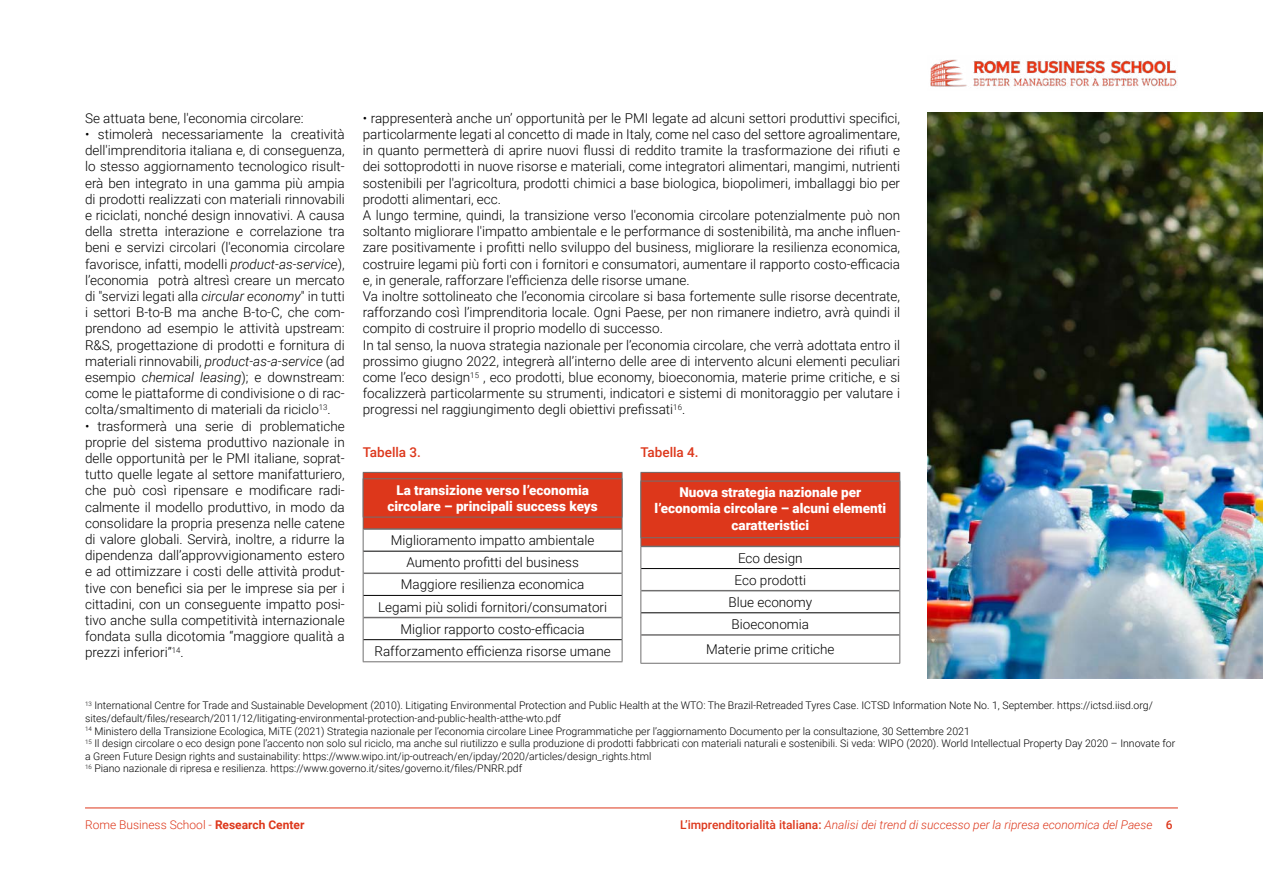
<style>
.page{position:relative;width:1263px;height:893px;background:#fff}
.page>*{position:absolute;margin:0;border:0;box-sizing:border-box;transform-origin:0 0}
.t1{font:300 13.5px/16.2px "Roboto";color:#000;text-align:justify}
.t2{font:900 13.5px/16.2px "Roboto";color:#fff;text-align:center}
.t3{font:500 13.5px "Roboto";color:#dd371b}
.t4{font:italic 300 12px "Roboto";color:#dd371b}
.t5{font:300 12px "Roboto";color:#dd371b}
.t6{font:300 10.5px/12.6px "Roboto";color:#000}
.s1{font-style:italic}
.s2{font-weight:700}
.s3{font-weight:500;font-style:normal}
</style>
<div class="page">
<hr style="left:85px;top:808px;width:1093px;height:1px;background:#dd371b">
<img style="left:930px;top:59px;width:247px;height:29px">
<div style="left:363px;top:472px;width:259px;height:57px;background:#dd371b"></div>
<hr style="left:363px;top:472px;width:259px;height:1px;background:#706f6f">
<hr style="left:363px;top:473px;width:1px;height:56px;background:#706f6f">
<hr style="left:622px;top:473px;width:1px;height:56px;background:#706f6f">
<svg style="left:363px;top:530px;width:1px;height:131px"></svg>
<svg style="left:622px;top:529px;width:1px;height:132px"></svg>
<hr style="left:363px;top:661px;width:259px;height:1px;background:#706f6f">
<hr style="left:363px;top:528px;width:259px;height:2px;background:#706f6f">
<hr style="left:363px;top:572px;width:259px;height:2px;background:#706f6f">
<hr style="left:363px;top:617px;width:259px;height:1px;background:#706f6f">
<hr style="left:363px;top:551px;width:259px;height:1px;background:#000">
<hr style="left:363px;top:595px;width:259px;height:1px;background:#000">
<hr style="left:363px;top:639px;width:259px;height:1px;background:#000">
<hr style="left:363px;top:478px;width:259px;height:1px;background:#706f6f">
<hr style="left:363px;top:517px;width:259px;height:1px;background:#706f6f">
<div style="left:641px;top:472px;width:259px;height:74px;background:#dd371b"></div>
<hr style="left:640px;top:472px;width:260px;height:1px;background:#706f6f">
<hr style="left:640px;top:473px;width:1px;height:73px;background:#706f6f">
<hr style="left:899px;top:473px;width:1px;height:73px;background:#706f6f">
<svg style="left:640px;top:546px;width:1px;height:117px"></svg>
<svg style="left:899px;top:546px;width:1px;height:117px"></svg>
<hr style="left:640px;top:663px;width:260px;height:1px;background:#706f6f">
<hr style="left:641px;top:546px;width:258px;height:1px;background:#706f6f">
<hr style="left:641px;top:590px;width:258px;height:1px;background:#706f6f">
<hr style="left:641px;top:634px;width:258px;height:2px;background:#706f6f">
<hr style="left:641px;top:568px;width:258px;height:1px;background:#000">
<hr style="left:641px;top:612px;width:258px;height:1px;background:#000">
<hr style="left:640px;top:481px;width:260px;height:1px;background:#706f6f">
<hr style="left:640px;top:537px;width:260px;height:1px;background:#706f6f">
<img style="left:927px;top:113px;width:336px;height:565px">
<p class="t1" style="left:85px;top:109px;width:220px">Se attuata bene, l'economia circolare:</p>
<p class="t1" style="left:85px;top:126px;width:261px">• stimolerà necessariamente la creatività dell'imprenditoria italiana e, di conseguenza, lo stesso aggiornamento tecnologico risult&shy;erà ben integrato in una gamma più ampia di prodotti realizzati con materiali rinnovabili e riciclati, nonché design innovativi. A causa della stretta interazione e correlazione tra beni e servizi circolari (l'economia circolare favorisce, infatti, modelli <span class="s1">product-as-service</span>), l’economia potrà altresì creare un mercato di "servizi legati alla <span class="s1">circular economy</span>" in tutti i settori B-to-B ma anche B-to-C, che com&shy;prendono ad esempio le attività upstream:<br>R&amp;S, progettazione di prodotti e fornitura di materiali rinnovabili, <span class="s1">product-as-a-service</span> (ad esempio <span class="s1">chemical leasing</span>); e downstream: come le piattaforme di condivisione o di rac&shy;colta/smaltimento di materiali da riciclo<sup>13</sup>.</p>
<p class="t1" style="left:85px;top:417px;width:261px">• trasformerà una serie di problematiche proprie del sistema produttivo nazionale in delle opportunità per le PMI italiane, soprat&shy;tutto quelle legate al settore manifatturiero, che può così ripensare e modificare radi&shy;calmente il modello produttivo, in modo da consolidare la propria presenza nelle catene di valore globali. Servirà, inoltre, a ridurre la dipendenza dall’approvvigionamento estero e ad ottimizzare i costi delle attività produt&shy;tive con benefici sia per le imprese sia per i cittadini, con un conseguente impatto posi&shy;tivo anche sulla competitività internazionale fondata sulla dicotomia “maggiore qualità a prezzi inferiori”<sup>14</sup>.</p>
<p class="t1" style="left:363px;top:109px;width:539px;text-align:left">• rappresenterà anche un’ opportunità per le PMI legate ad alcuni settori produttivi specifici, particolarmente legati al concetto di made in Italy, come nel caso del settore agroalimentare, in quanto permetterà di aprire nuovi flussi di reddito tramite la trasformazione dei rifiuti e dei sottoprodotti in nuove risorse e materiali, come integratori alimentari, mangimi, nutrienti sostenibili per l'agricoltura, prodotti chimici a base biologica, biopolimeri, imballaggi bio per prodotti alimentari, ecc.<br>A lungo termine, quindi, la transizione verso l'economia circolare potenzialmente può non soltanto migliorare l'impatto ambientale e le performance di sostenibilità, ma anche influen&shy;zare positivamente i profitti nello sviluppo del business, migliorare la resilienza economica, costruire legami più forti con i fornitori e consumatori, aumentare il rapporto costo-efficacia e, in generale, rafforzare l'efficienza delle risorse umane.<br>Va inoltre sottolineato che l’economia circolare si basa fortemente sulle risorse decentrate, rafforzando così l’imprenditoria locale. Ogni Paese, per non rimanere indietro, avrà quindi il compito di costruire il proprio modello di successo.<br>In tal senso, la nuova strategia nazionale per l’economia circolare, che verrà adottata entro il prossimo giugno 2022, integrerà all’interno delle aree di intervento alcuni elementi peculiari come l’eco design<sup>15</sup> , eco prodotti, blue economy, bioeconomia, materie prime critiche, e si focalizzerà particolarmente su strumenti, indicatori e sistemi di monitoraggio per valutare i progressi nel raggiungimento degli obiettivi prefissati<sup>16</sup>.</p>
<p class="t3" style="left:363px;top:442px;width:60px">Tabella 3.</p>
<p class="t2" style="left:387px;top:481px;width:212px">La transizione verso l’economia circolare – principali success keys</p>
<p class="t1" style="left:374px;top:529px;width:238px;line-height:22.2px;text-align:center">Miglioramento impatto ambientale Aumento profitti del business<br>Maggiore resilienza economica<br>Legami più solidi fornitori/consumatori Miglior rapporto costo-efficacia Rafforzamento efficienza risorse umane</p>
<p class="t3" style="left:640px;top:442px;width:60px">Tabella 4.</p>
<p class="t2" style="left:655px;top:484px;width:233px">Nuova strategia nazionale per l’economia circolare – alcuni elementi caratteristici</p>
<p class="t1" style="left:728px;top:546px;width:85px;line-height:22.2px;text-align:center">Eco design<br>Eco prodotti<br>Blue economy<br>Bioeconomia</p>
<p class="t1" style="left:706px;top:641px;width:130px">Materie prime critiche</p>
<p class="t6" style="left:85px;top:699px;width:1092px"><sup>13</sup> International Centre for Trade and Sustainable Development (2010). Litigating Environmental Protection and Public Health at the WTO: The Brazil-Retreaded Tyres Case. ICTSD Information Note No. 1, September. https://ictsd.iisd.org/ sites/default/files/research/2011/12/litigating-environmental-protection-and-public-health-atthe-wto.pdf<br><sup>14</sup> Ministero della Transizione Ecologica, MiTE (2021) Strategia nazionale per l’economia circolare Linee Programmatiche per l’aggiornamento Documento per la consultazione, 30 Settembre 2021<br><sup>15</sup> Il design circolare o eco design pone l’accento non solo sul riciclo, ma anche sul riutilizzo e sulla produzione di prodotti fabbricati con materiali naturali e sostenibili. Si veda: WIPO (2020). World Intellectual Property Day 2020 – Innovate for a Green Future Design rights and sustainability: https://www.wipo.int/ip-outreach/en/ipday/2020/articles/design_rights.html<br><sup>16</sup> Piano nazionale di ripresa e resilienza. https://www.governo.it/sites/governo.it/files/PNRR.pdf</p>
<p class="t5" style="left:85px;top:816px;width:221px">Rome Business School - <span class="s2">Research Center</span></p>
<p class="t4" style="left:680px;top:816px;width:494px"><span class="s3">L’imprenditorialità italiana:</span> Analisi dei trend di successo per la ripresa economica del Paese <span class="s3">6</span></p>
</div>
